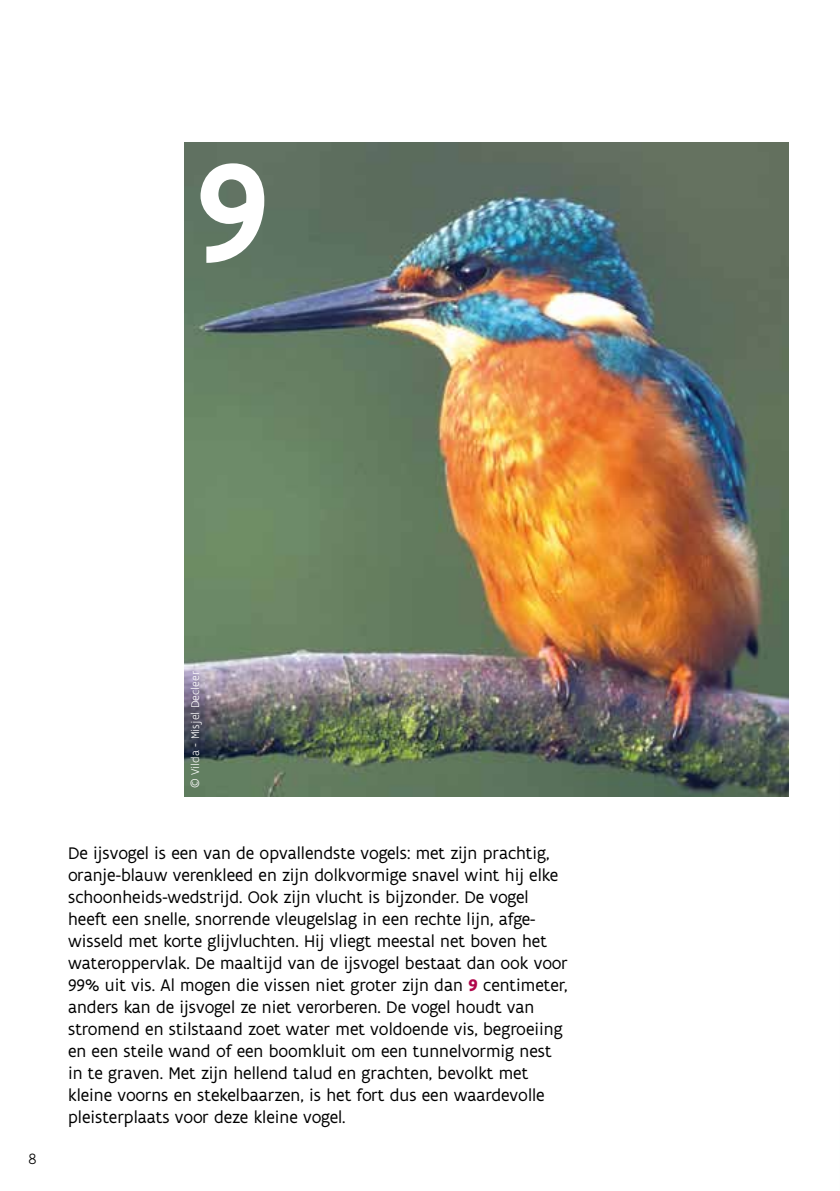
<style>
.page{position:relative;width:840px;height:1191px;background:#fff}
.page>*{position:absolute;margin:0;border:0;box-sizing:border-box;transform-origin:0 0}
.t1{font:500 150px "Flanders Art Serif";color:#fff}
.t2{font:18px/22px "Flanders Art Sans";color:#000}
.t3{font:300 16px "Flanders Art Sans";color:#000}
.t4{font:300 12px "Flanders Art Sans";color:#fff}
.s1{font-weight:700;color:#b0074b}
</style>
<div class="page">
<img style="left:184px;top:142px;width:604px;height:654px">
<h1 class="t1" style="left:194px;top:116px;width:77px">9</h1>
<p class="t3" style="left:28px;top:1149px;width:10px">8</p>
<p class="t4" style="left:188px;top:788px;width:119px;rotate:-90deg">© Vilda - Misjel Decleer</p>
<p class="t2" style="left:68px;top:842px;width:501px">De ijsvogel is een van de opvallendste vogels: met zijn prachtig, oranje-blauw verenkleed en zijn dolkvormige snavel wint hij elke schoonheids-wedstrijd. Ook zijn vlucht is bijzonder. De vogel heeft een snelle, snorrende vleugelslag in een rechte lijn, afge&shy;wisseld met korte glijvluchten. Hij vliegt meestal net boven het wateroppervlak. De maaltijd van de ijsvogel bestaat dan ook voor 99% uit vis. Al mogen die vissen niet groter zijn dan <span class="s1">9</span> centimeter, anders kan de ijsvogel ze niet verorberen. De vogel houdt van stromend en stilstaand zoet water met voldoende vis, begroeiing en een steile wand of een boomkluit om een tunnelvormig nest in te graven. Met zijn hellend talud en grachten, bevolkt met kleine voorns en stekelbaarzen, is het fort dus een waardevolle pleisterplaats voor deze kleine vogel.</p>
</div>
